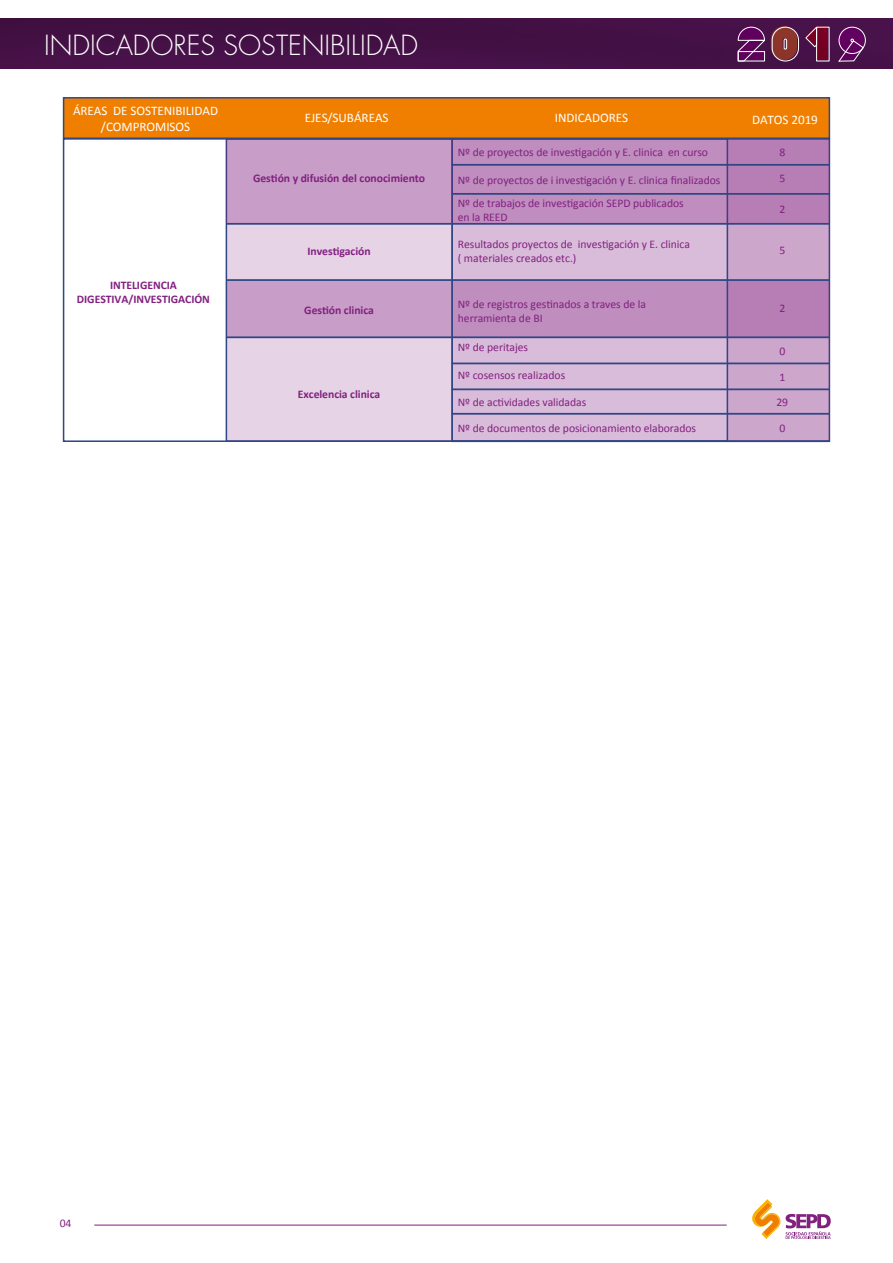
<style>
.page{position:relative;width:893px;height:1263px;background:#fff}
.page>*{position:absolute;margin:0;border:0;box-sizing:border-box;transform-origin:0 0}
.t1{font:300 27px "Futura Std";color:#fff}
.t2{font:13.05px/15.8px "Calibri";letter-spacing:-.005em;color:#fff;text-align:center}
.t3{font:11.7px/14px "Calibri";letter-spacing:-.005em;color:#822080}
.t4{font:700 11.7px/14px "Calibri";letter-spacing:-.005em;color:#822080;text-align:center}
</style>
<div class="page">
<div style="left:0;top:18px;width:893px;height:51px;background:#441146"></div>
<svg style="left:838px;top:26px;width:28px;height:36px"></svg>
<svg style="left:737px;top:26px;width:28px;height:35px"></svg>
<svg style="left:771px;top:26px;width:58px;height:35px"></svg>
<svg style="left:229px;top:225px;width:221px;height:214px;background:#ddc4dd"></svg>
<svg style="left:454px;top:225px;width:271px;height:214px;background:#d1aed1"></svg>
<svg style="left:728px;top:225px;width:101px;height:215px;background:#c59ac5"></svg>
<div style="left:226px;top:138px;width:227px;height:304px;border:2px solid #2f4784"></div>
<div style="left:226px;top:139px;width:603px;height:85px;background:linear-gradient(to right,#caa2ca,#b67eb5)"></div>
<hr style="left:452px;top:362px;width:377px;height:2px;background:#2f4784">
<hr style="left:452px;top:388px;width:377px;height:2px;background:#2f4784">
<hr style="left:452px;top:413px;width:377px;height:2px;background:#2f4784">
<hr style="left:452px;top:440px;width:377px;height:2px;background:#2f4784">
<hr style="left:452px;top:164px;width:377px;height:2px;background:#2f4784">
<hr style="left:452px;top:193px;width:377px;height:2px;background:#2f4784">
<hr style="left:226px;top:279px;width:603px;height:2px;background:#2f4784">
<hr style="left:226px;top:336px;width:603px;height:2px;background:#2f4784">
<hr style="left:226px;top:223px;width:603px;height:2px;background:#2f4784">
<div style="left:64px;top:98px;width:765px;height:40px;background:#f07f00"></div>
<div style="left:63px;top:97px;width:767px;height:42px;border:1px solid #2f4784"></div>
<svg style="left:786px;top:1214px;width:45px;height:25px"></svg>
<svg style="left:752px;top:1199px;width:28px;height:40px"></svg>
<hr style="left:94px;top:1225px;width:633px;height:1px;background:#822080">
<h1 class="t1" style="left:44px;top:29px;width:376px">INDICADORES SOSTENIBILIDAD</h1>
<p class="t2" style="left:73px;top:102px;width:147px">ÁREAS DE SOSTENIBILIDAD /COMPROMISOS</p>
<p class="t2" style="left:305px;top:110px;width:85px">EJES/SUBÁREAS</p>
<p class="t2" style="left:555px;top:110px;width:75px">INDICADORES</p>
<p class="t2" style="left:752px;top:111px;width:67px">DATOS 2019</p>
<p class="t4" style="left:77px;top:277px;width:135px">INTELIGENCIA<br>DIGESTIVA/INVESTIGACIÓN</p>
<p class="t4" style="left:253px;top:170px;width:174px">Gestión y difusión del conocimiento</p>
<p class="t4" style="left:307px;top:244px;width:65px">Investigación</p>
<p class="t4" style="left:304px;top:302px;width:71px">Gestión clinica</p>
<p class="t4" style="left:298px;top:386px;width:84px">Excelencia clinica</p>
<p class="t3" style="left:458px;top:145px;width:252px">Nº de proyectos de investigación y E. clinica en curso</p>
<p class="t3" style="left:458px;top:168px;width:264px;line-height:23.1px">Nº de proyectos de i investigación y E. clinica finalizados<br>Nº de trabajos de investigación SEPD publicados</p>
<p class="t3" style="left:458px;top:209px;width:51px">en la REED</p>
<p class="t3" style="left:458px;top:236px;width:234px">Resultados proyectos de investigación y E. clinica ( materiales creados etc.)</p>
<p class="t3" style="left:458px;top:297px;width:190px">Nº de registros gestinados a traves de la herramienta de BI</p>
<p class="t3" style="left:458px;top:340px;width:72px">Nº de peritajes</p>
<p class="t3" style="left:458px;top:368px;width:109px">Nº cosensos realizados</p>
<p class="t3" style="left:458px;top:394px;width:130px">Nº de actividades validadas</p>
<p class="t3" style="left:458px;top:420px;width:240px">Nº de documentos de posicionamiento elaborados</p>
<p class="t3" style="left:779px;top:139px;width:7px;line-height:25.3px">8<br>5</p>
<p class="t3" style="left:779px;top:202px;width:7px">2</p>
<p class="t3" style="left:779px;top:242px;width:7px">5</p>
<p class="t3" style="left:779px;top:301px;width:7px">2</p>
<p class="t3" style="left:779px;top:343px;width:7px">0</p>
<p class="t3" style="left:776px;top:364px;width:13px;line-height:25px">1<br>29</p>
<p class="t3" style="left:779px;top:420px;width:7px">0</p>
<p class="t3" style="left:60px;top:1216px;width:13px">04</p>
</div>
